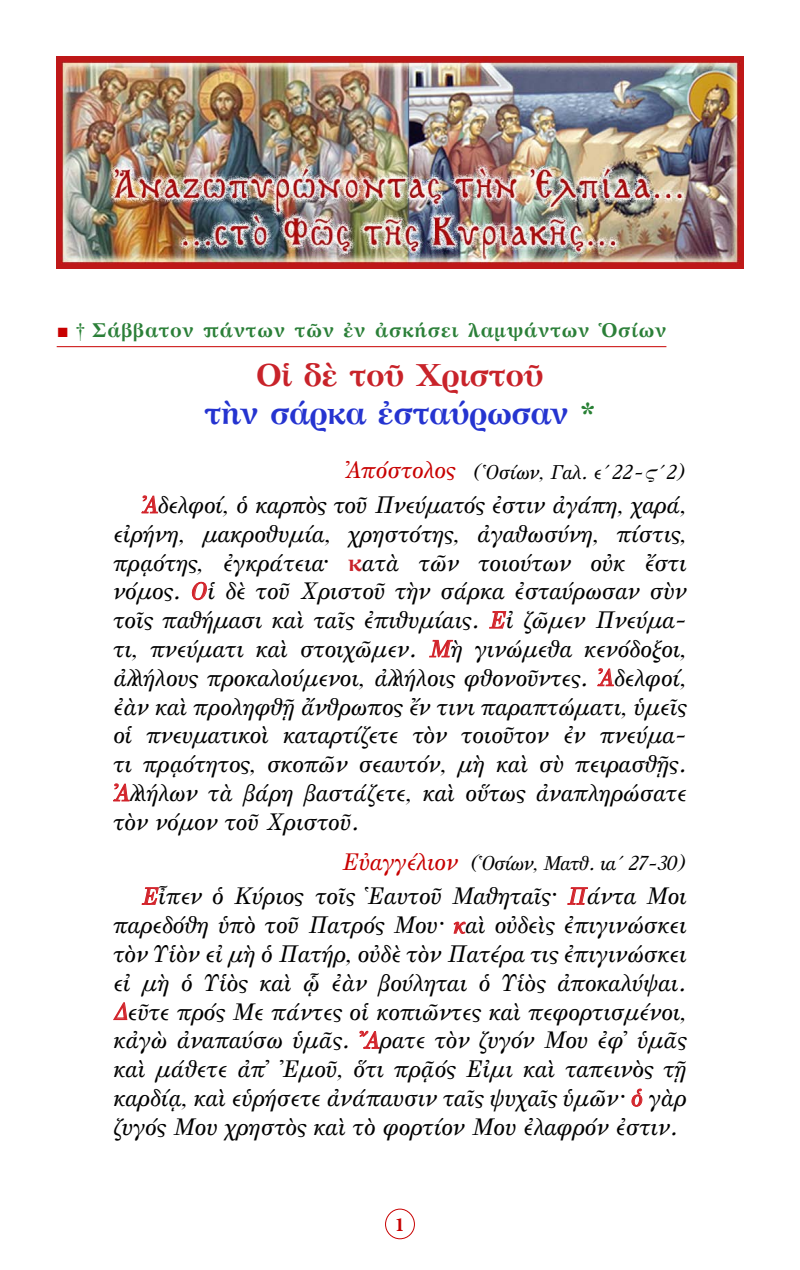
<style>
.page{position:relative;width:800px;height:1270px;background:#fff}
.page>*{position:absolute;margin:0;border:0;box-sizing:border-box;transform-origin:0 0}
.t1{font:700 32px "GFS Artemisia";letter-spacing:-.02em;color:#2534d0}
.t2{font:700 32px "GFS Artemisia";letter-spacing:-.02em;color:#c8232a}
.t3{font:24px/28.8px "GFS Olga";color:#000;text-align:justify}
.t4{font:24px "GFS Olga";color:#c80000}
.t5{font:700 20px "GFS Artemisia";letter-spacing:.04em;color:#2b7f38}
.t6{font:20px "GFS Olga";letter-spacing:-.03em;color:#000}
.t7{font:20px "GFS Olga";letter-spacing:-.01em;color:#000}
.t8{font:700 20px "Minion Pro";color:#c80000}
.s1{font-family:"CTOS New Times Roman Test 1";font-weight:400;color:#c80000}
.s2{font-family:"CTOS New Times Roman Test 1";font-weight:400;color:#288135}
.s3{font-family:"CTOS New Times Bold Test 1";font-weight:400;color:#288135}
.s4{color:#d2232a}
.s5{font-family:"GFS Artemisia";font-weight:700;color:#c8232a}
</style>
<div class="page">
<div style="left:385px;top:1209px;width:30px;height:30px;border:1px solid #c80000;border-radius:50%"></div>
<hr style="left:57px;top:346px;width:609px;height:1px;background:#c80000">
<svg style="left:141px;top:495px;width:17px;height:19px"></svg>
<svg style="left:192px;top:582px;width:15px;height:18px"></svg>
<svg style="left:489px;top:611px;width:18px;height:18px"></svg>
<svg style="left:429px;top:639px;width:24px;height:19px"></svg>
<svg style="left:597px;top:668px;width:17px;height:19px"></svg>
<svg style="left:113px;top:783px;width:17px;height:19px"></svg>
<svg style="left:141px;top:887px;width:18px;height:18px"></svg>
<svg style="left:567px;top:887px;width:21px;height:18px"></svg>
<svg style="left:453px;top:921px;width:13px;height:13px"></svg>
<svg style="left:113px;top:1003px;width:15px;height:17px"></svg>
<svg style="left:359px;top:1030px;width:21px;height:19px"></svg>
<svg style="left:632px;top:1088px;width:11px;height:19px"></svg>
<img style="left:57px;top:57px;width:686px;height:211px">
<p class="t5" style="left:57px;top:313px;width:611px"><span class="s1">■</span> <span class="s2">†</span> Σάββατον πάντων τῶν ἐν ἀσκήσει λαμψάντων Ὁσίων</p>
<p class="t2" style="left:256px;top:348px;width:289px">Οἱ δὲ τοῦ Χριστοῦ</p>
<p class="t1" style="left:204px;top:386px;width:393px">τὴν σάρκα ἐσταύρωσαν <span class="s3">*</span></p>
<p class="t4" style="left:345px;top:459px;width:112px">Ἀπόστολος</p>
<p class="t3" style="left:113px;top:492px;width:575px;text-indent:28px"><span class="s4">Ἀ</span>δελφοί, ὁ καρπὸς τοῦ Πνεύματός ἐστιν ἀγάπη, χαρά, εἰρήνη, μακροθυμία, χρηστότης, ἀγαθωσύνη, πίστις, πρᾳότης, ἐγκράτεια· <span class="s5">κ</span>ατὰ τῶν τοιούτων οὐκ ἔστι νόμος. <span class="s4">Ο</span>ἱ δὲ τοῦ Χριστοῦ τὴν σάρκα ἐσταύρωσαν σὺν τοῖς παθήμασι καὶ ταῖς ἐπιθυμίαις. <span class="s4">Ε</span>ἰ ζῶμεν Πνεύμα&shy;τι, πνεύματι καὶ στοιχῶμεν. <span class="s4">Μ</span>ὴ γινώμεθα κενόδοξοι, ἀλλήλους προκαλούμενοι, ἀλλήλοις φθονοῦντες. <span class="s4">Ἀ</span>δελφοί, ἐὰν καὶ προληφθῇ ἄνθρωπος ἔν τινι παραπτώματι, ὑμεῖς οἱ πνευματικοὶ καταρτίζετε τὸν τοιοῦτον ἐν πνεύμα&shy;τι πρᾳότητος, σκοπῶν σεαυτόν, μὴ καὶ σὺ πειρασθῇς.<br><span class="s4">Ἀ</span>λλήλων τὰ βάρη βαστάζετε, καὶ οὕτως ἀναπληρώσατε τὸν νόμον τοῦ Χριστοῦ.</p>
<p class="t4" style="left:342px;top:851px;width:117px">Εὐαγγέλιον</p>
<p class="t3" style="left:113px;top:883px;width:575px;text-indent:28px"><span class="s4">Ε</span>ἶπεν ὁ Κύριος τοῖς Ἑαυτοῦ Μαθηταῖς· <span class="s4">Π</span>άντα Μοι παρεδόθη ὑπὸ τοῦ Πατρός Μου· <span class="s4">κ</span>αὶ οὐδεὶς ἐπιγινώσκει τὸν Υἱὸν εἰ μὴ ὁ Πατήρ, οὐδὲ τὸν Πατέρα τις ἐπιγινώσκει εἰ μὴ ὁ Υἱὸς καὶ ᾧ ἐὰν βούληται ὁ Υἱὸς ἀποκαλύψαι.<br><span class="s4">Δ</span>εῦτε πρός Με πάντες οἱ κοπιῶντες καὶ πεφορτισμένοι, κἀγὼ ἀναπαύσω ὑμᾶς. <span class="s4">Ἄ</span>ρατε τὸν ζυγόν Μου ἐφ᾿ ὑμᾶς καὶ μάθετε ἀπ᾿ Ἐμοῦ, ὅτι πρᾷός Εἰμι καὶ ταπεινὸς τῇ καρδίᾳ, καὶ εὑρήσετε ἀνάπαυσιν ταῖς ψυχαῖς ὑμῶν· <span class="s4">ὁ</span> γὰρ ζυγός Μου χρηστὸς καὶ τὸ φορτίον Μου ἐλαφρόν ἐστιν.</p>
<p class="t7" style="left:475px;top:463px;width:211px">(Ὁσίων, Γαλ. ε´22-Ϛ´2)</p>
<p class="t6" style="left:472px;top:854px;width:215px">(Ὁσίων, Ματθ. ια´ 27-30)</p>
<p class="t8" style="left:395px;top:1210px;width:11px">1</p>
</div>
